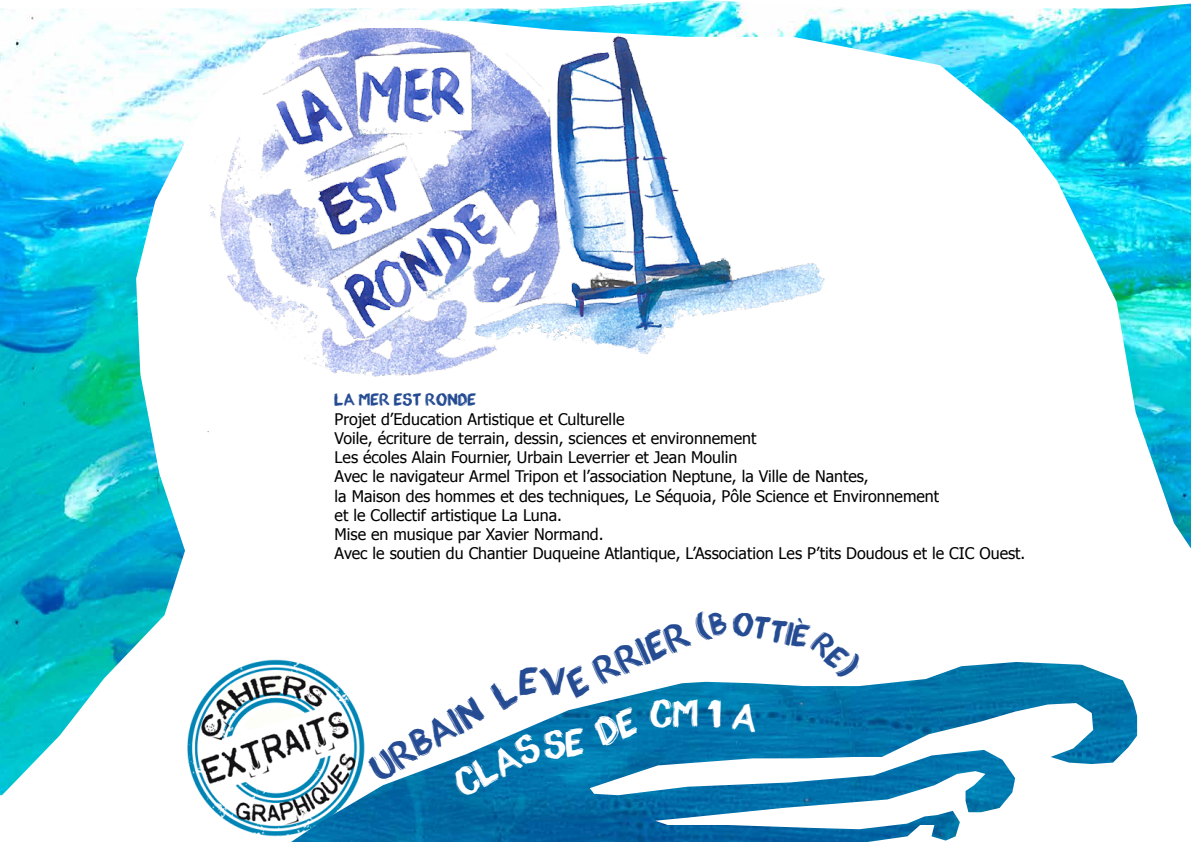
<style>
.page{position:relative;width:1191px;height:842px;background:#fff}
.page>*{position:absolute;margin:0;border:0;box-sizing:border-box;transform-origin:0 0}
.t1{font:36px "appopaint";color:#254c93}
.t2{font:36px "appopaint";color:#fff}
.t3{font:30px "appopaint";color:#254c93}
.t4{font:16px/19.2px "Tahoma";color:#000}
.t5{font:16px "appopaint";color:#254c93}
.s1{font-size:30px}
</style>
<div class="page">
<img style="left:201px;top:795px;width:90px;height:42px">
<img style="left:291px;top:795px;width:719px;height:47px">
<img style="left:0;top:0;width:1191px;height:795px">
<svg style="left:366px;top:725px;width:71px;height:58px"></svg>
<svg style="left:519px;top:667px;width:46px;height:29px"></svg>
<svg style="left:808px;top:630px;width:56px;height:51px"></svg>
<svg style="left:450px;top:728px;width:136px;height:70px;background:#2387b8"></svg>
<svg style="left:592px;top:706px;width:48px;height:41px;background:#0173aa"></svg>
<svg style="left:731px;top:701px;width:29px;height:33px"></svg>
<p class="t5" style="left:334px;top:389px;width:143px">LA MER EST RONDE</p>
<p class="t4" style="left:334px;top:409px;width:692px">Projet d’Education Artistique et Culturelle<br>Voile, écriture de terrain, dessin, sciences et environnement<br>Les écoles Alain Fournier, Urbain Leverrier et Jean Moulin<br>Avec le navigateur Armel Tripon et l’association Neptune, la Ville de Nantes,<br>la Maison des hommes et des techniques, Le Séquoia, Pôle Science et Environnement<br>et le Collectif artistique La Luna.<br>Mise en musique par Xavier Normand.<br>Avec le soutien du Chantier Duqueine Atlantique, L’Association Les P’tits Doudous et le CIC Ouest.</p>
<h1 class="t1" style="left:419px;top:717px;width:98px;rotate:-30deg">ain L</h1>
<h1 class="t1" style="left:640px;top:628px;width:84px;rotate:-21deg">er <span class="s1">(B</span></h1>
<h2 class="t3" style="left:737px;top:604px;width:79px;rotate:12deg">ottiè</h2>
<h1 class="t1" style="left:561px;top:665px;width:87px;rotate:-25deg">e rri</h1>
<h1 class="t2" style="left:649px;top:691px;width:73px">CM 1</h1>
</div>
